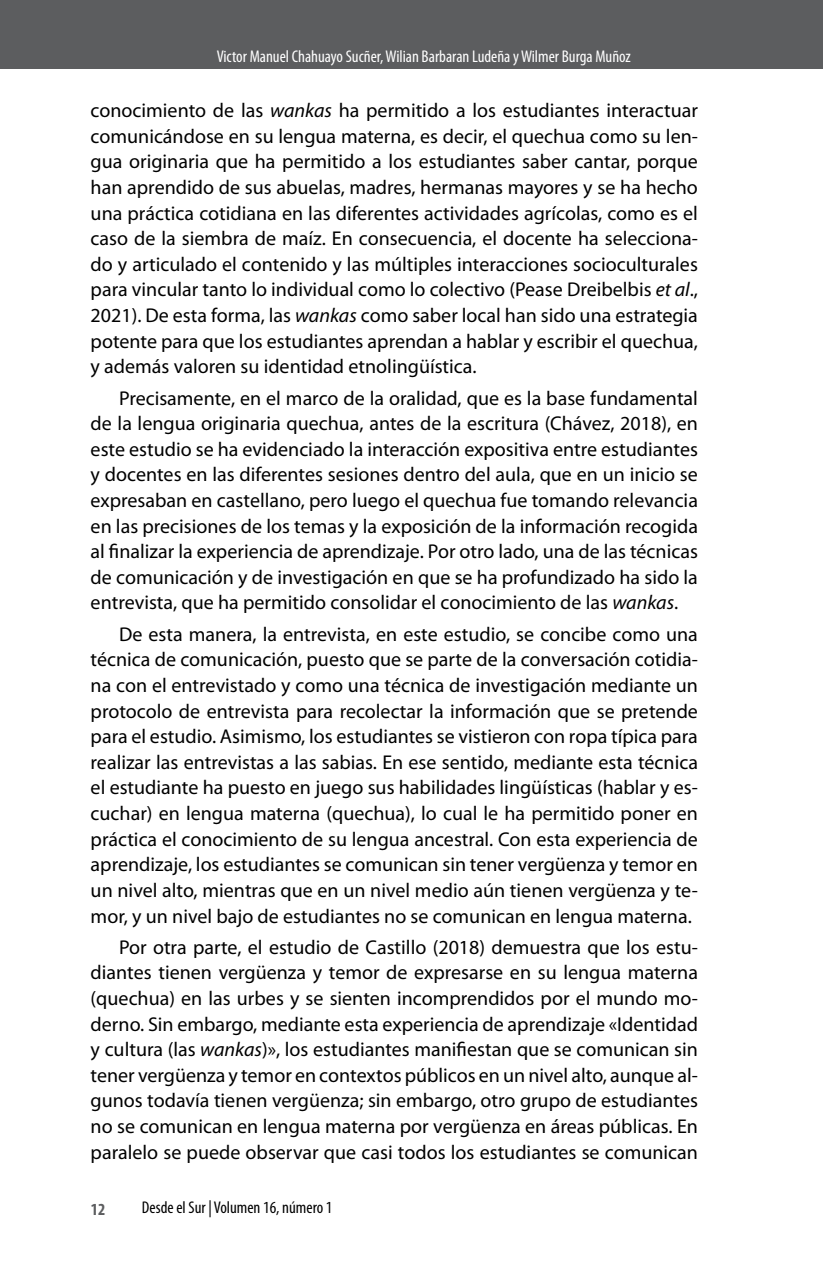
<style>
.page{position:relative;width:823px;height:1265px;background:#fff}
.page>*{position:absolute;margin:0;border:0;box-sizing:border-box;transform-origin:0 0}
.t1{font:20px/25.6px "Myriad Pro";color:#000;text-align:justify}
.t2{font:condensed 17px "Myriad Pro";color:#fff}
.t3{font:condensed 17px "Myriad Pro";color:#000}
.t4{font:700 condensed 17px "Myriad Pro";color:#5c5d5f}
.s1{font-style:italic}
</style>
<div class="page">
<div style="left:0;top:0;width:822px;height:68px;background:#5c5d5f"></div>
<p class="t2" style="left:217px;top:46px;width:415px">Victor Manuel Chahuayo Sucñer, Wilian Barbaran Ludeña y Wilmer Burga Muñoz</p>
<p class="t1" style="left:91px;top:97px;width:608px">conocimiento de las <span class="s1">wankas</span> ha permitido a los estudiantes interactuar comunicándose en su lengua materna, es decir, el quechua como su len&shy;gua originaria que ha permitido a los estudiantes saber cantar, porque han aprendido de sus abuelas, madres, hermanas mayores y se ha hecho una práctica cotidiana en las diferentes actividades agrícolas, como es el caso de la siembra de maíz. En consecuencia, el docente ha selecciona&shy;do y articulado el contenido y las múltiples interacciones socioculturales para vincular tanto lo individual como lo colectivo (Pease Dreibelbis <span class="s1">et al</span>., 2021). De esta forma, las <span class="s1">wankas</span> como saber local han sido una estrategia potente para que los estudiantes aprendan a hablar y escribir el quechua, y además valoren su identidad etnolingüística.</p>
<p class="t1" style="left:91px;top:384px;width:608px;text-indent:28px">Precisamente, en el marco de la oralidad, que es la base fundamental de la lengua originaria quechua, antes de la escritura (Chávez, 2018), en este estudio se ha evidenciado la interacción expositiva entre estudiantes y docentes en las diferentes sesiones dentro del aula, que en un inicio se expresaban en castellano, pero luego el quechua fue tomando relevancia en las precisiones de los temas y la exposición de la información recogida al finalizar la experiencia de aprendizaje. Por otro lado, una de las técnicas de comunicación y de investigación en que se ha profundizado ha sido la entrevista, que ha permitido consolidar el conocimiento de las <span class="s1">wankas</span>.</p>
<p class="t1" style="left:91px;top:621px;width:608px;text-indent:28px">De esta manera, la entrevista, en este estudio, se concibe como una técnica de comunicación, puesto que se parte de la conversación cotidia&shy;na con el entrevistado y como una técnica de investigación mediante un protocolo de entrevista para recolectar la información que se pretende para el estudio. Asimismo, los estudiantes se vistieron con ropa típica para realizar las entrevistas a las sabias. En ese sentido, mediante esta técnica el estudiante ha puesto en juego sus habilidades lingüísticas (hablar y es&shy;cuchar) en lengua materna (quechua), lo cual le ha permitido poner en práctica el conocimiento de su lengua ancestral. Con esta experiencia de aprendizaje, los estudiantes se comunican sin tener vergüenza y temor en un nivel alto, mientras que en un nivel medio aún tienen vergüenza y te&shy;mor, y un nivel bajo de estudiantes no se comunican en lengua materna.</p>
<p class="t1" style="left:91px;top:933px;width:608px;text-indent:28px">Por otra parte, el estudio de Castillo (2018) demuestra que los estu&shy;diantes tienen vergüenza y temor de expresarse en su lengua materna (quechua) en las urbes y se sienten incomprendidos por el mundo mo&shy;derno. Sin embargo, mediante esta experiencia de aprendizaje «Identidad y cultura (las <span class="s1">wankas</span>)», los estudiantes manifiestan que se comunican sin tener vergüenza y temor en contextos públicos en un nivel alto, aunque al&shy;gunos todavía tienen vergüenza; sin embargo, otro grupo de estudiantes no se comunican en lengua materna por vergüenza en áreas públicas. En paralelo se puede observar que casi todos los estudiantes se comunican</p>
<p class="t4" style="left:91px;top:1198px;width:16px">12</p>
<p class="t3" style="left:142px;top:1196px;width:192px">Desde el Sur | Volumen 16, número 1</p>
</div>
